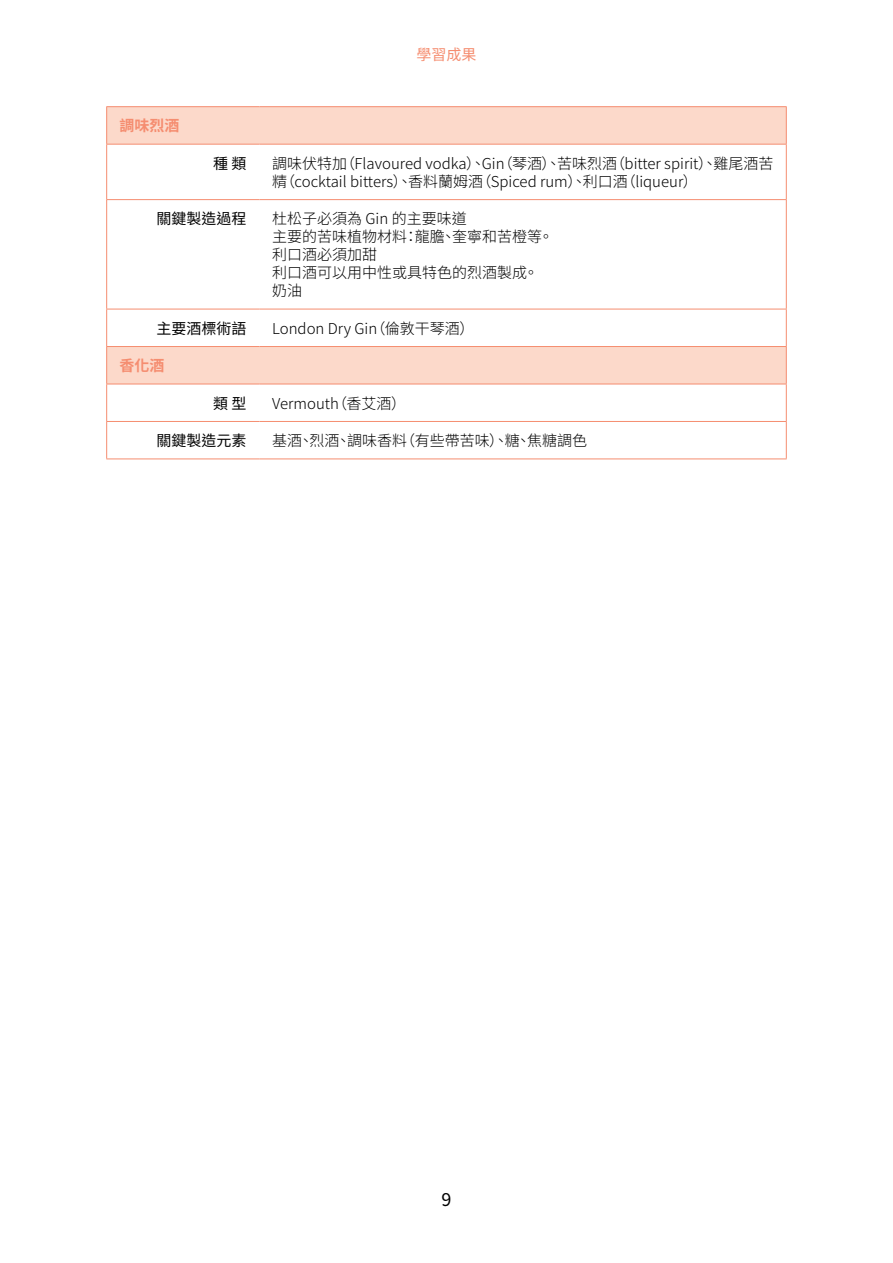
<style>
.page{position:relative;width:893px;height:1263px;background:#fff}
.page>*{position:absolute;margin:0;border:0;box-sizing:border-box;transform-origin:0 0}
.t1{font:18px "Source Han Sans TW";color:#000001}
.t2{font:300 15px/18px "Source Han Sans TW";color:#000001}
.t3{font:15px "Source Han Sans TW";color:#000001}
.t4{font:700 15px "Source Han Sans TW";color:#f58d70}
.t5{font:15px "Source Han Sans TW";color:#f58d70}
</style>
<div class="page">
<div style="left:107px;top:107px;width:679px;height:37px;background:#fcd9ca"></div>
<svg style="left:107px;top:145px;width:679px;height:313px"></svg>
<hr style="left:786px;top:107px;width:1px;height:37px;background:#f58d70">
<hr style="left:786px;top:347px;width:1px;height:37px;background:#f58d70">
<hr style="left:106px;top:106px;width:153px;height:1px;background:#f58d70">
<hr style="left:259px;top:106px;width:528px;height:1px;background:#f58d70">
<hr style="left:106px;top:144px;width:153px;height:1px;background:#f58d70">
<hr style="left:259px;top:144px;width:528px;height:1px;background:#f58d70">
<hr style="left:106px;top:199px;width:153px;height:1px;background:#f58d70">
<hr style="left:259px;top:199px;width:528px;height:1px;background:#f58d70">
<hr style="left:106px;top:309px;width:153px;height:1px;background:#f58d70">
<hr style="left:259px;top:309px;width:528px;height:1px;background:#f58d70">
<hr style="left:106px;top:346px;width:153px;height:1px;background:#f58d70">
<hr style="left:259px;top:346px;width:528px;height:1px;background:#f58d70">
<hr style="left:106px;top:384px;width:153px;height:1px;background:#f58d70">
<hr style="left:259px;top:384px;width:528px;height:1px;background:#f58d70">
<hr style="left:106px;top:421px;width:153px;height:1px;background:#f58d70">
<hr style="left:259px;top:421px;width:528px;height:1px;background:#f58d70">
<hr style="left:106px;top:107px;width:1px;height:37px;background:#f58d70">
<hr style="left:106px;top:145px;width:1px;height:54px;background:#f58d70">
<hr style="left:786px;top:145px;width:1px;height:54px;background:#f58d70">
<hr style="left:106px;top:200px;width:1px;height:109px;background:#f58d70">
<hr style="left:786px;top:200px;width:1px;height:109px;background:#f58d70">
<hr style="left:106px;top:309px;width:1px;height:37px;background:#f58d70">
<hr style="left:786px;top:309px;width:1px;height:37px;background:#f58d70">
<hr style="left:106px;top:347px;width:1px;height:37px;background:#f58d70">
<hr style="left:106px;top:384px;width:1px;height:37px;background:#f58d70">
<hr style="left:786px;top:384px;width:1px;height:37px;background:#f58d70">
<hr style="left:106px;top:422px;width:1px;height:36px;background:#f58d70">
<hr style="left:786px;top:422px;width:1px;height:36px;background:#f58d70">
<hr style="left:106px;top:458px;width:153px;height:1px;background:#f58d70">
<hr style="left:259px;top:458px;width:528px;height:1px;background:#f58d70">
<p class="t4" style="left:119px;top:117px;width:61px">調味烈酒</p>
<p class="t5" style="left:416px;top:46px;width:61px">學習成果</p>
<p class="t3" style="left:213px;top:155px;width:35px">種 類</p>
<p class="t2" style="left:272px;top:155px;width:503px">調味伏特加（Flavoured vodka）、Gin（琴酒）、苦味烈酒（bitter spirit）、雞尾酒苦精（cocktail bitters）、香料蘭姆酒（Spiced rum）、利口酒（liqueur）</p>
<p class="t3" style="left:157px;top:210px;width:91px">關鍵製造過程</p>
<p class="t2" style="left:272px;top:210px;width:283px">杜松子必須為 Gin 的主要味道<br>主要的苦味植物材料：龍膽、奎寧和苦橙等。利口酒必須加甜<br>利口酒可以用中性或具特色的烈酒製成。奶油</p>
<p class="t3" style="left:157px;top:320px;width:91px">主要酒標術語</p>
<p class="t2" style="left:272px;top:320px;width:204px">London Dry Gin（倫敦干琴酒）</p>
<p class="t4" style="left:119px;top:357px;width:46px">香化酒</p>
<p class="t3" style="left:213px;top:395px;width:35px">類 型</p>
<p class="t2" style="left:272px;top:394px;width:135px">Vermouth（香艾酒）</p>
<p class="t3" style="left:157px;top:432px;width:91px">關鍵製造元素</p>
<p class="t2" style="left:272px;top:432px;width:316px">基酒、烈酒、調味香料（有些帶苦味）、糖、焦糖調色</p>
<p class="t1" style="left:441px;top:1189px;width:11px">9</p>
</div>
